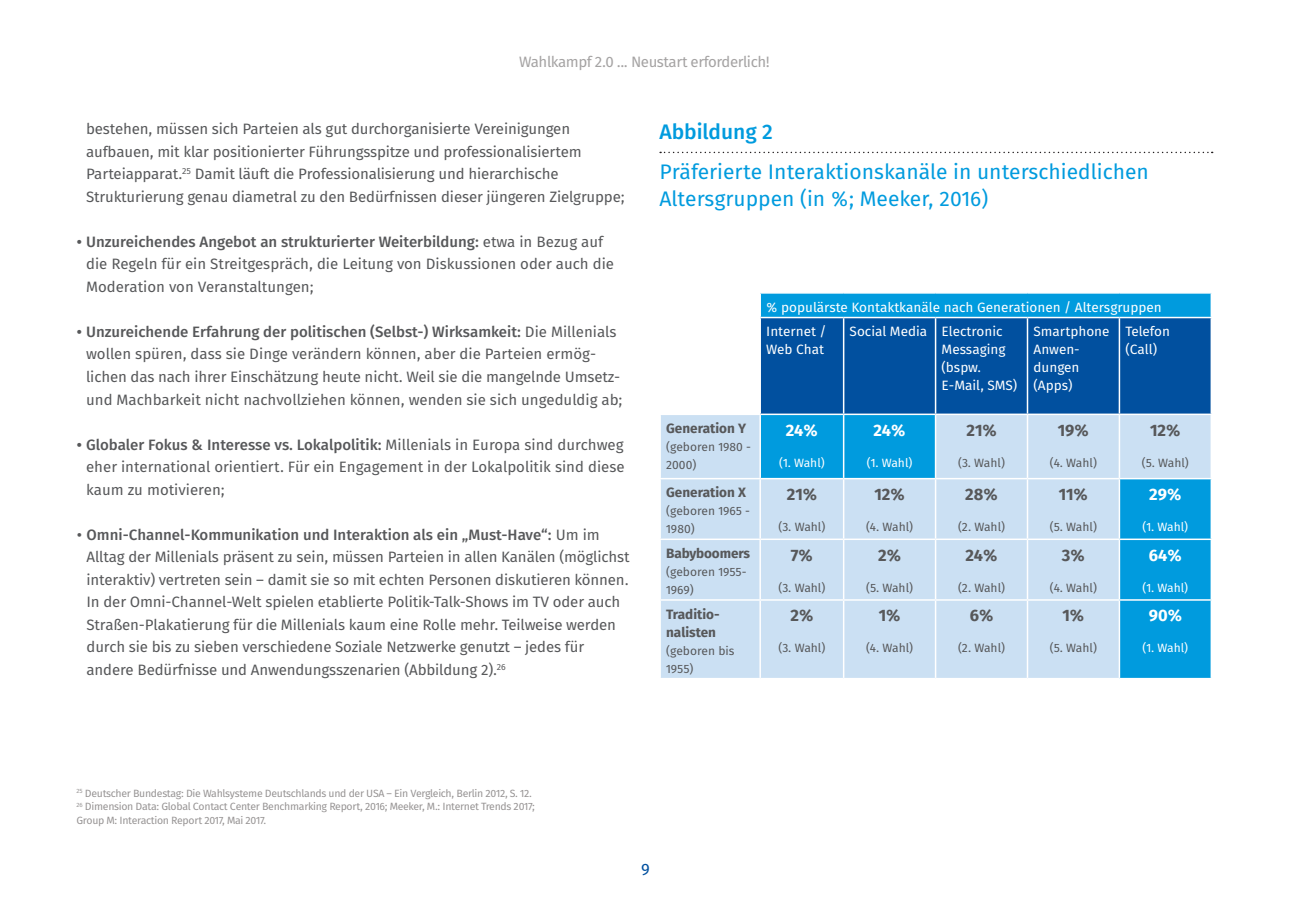
<style>
.page{position:relative;width:1289px;height:919px;background:#fff}
.page>*{position:absolute;margin:0;border:0;box-sizing:border-box;transform-origin:0 0}
.t1{font:21px/27px "Fira Sans OT";color:#009bde}
.t2{font:21px "Fira Sans OT Medium";color:#009bde}
.t3{font:700 16.5px "Fira Sans OT";color:#57585a}
.t4{font:700 16.5px "Fira Sans OT";letter-spacing:-.005em;color:#fff}
.t5{font:16.5px "Fira Sans OT";color:#01509f}
.t6{font:15px/22.5px "Fira Sans OT";letter-spacing:-.01em;color:#57585a}
.t7{font:15px "Fira Sans OT Medium";color:#57585a}
.t8{font:15px "Fira Sans OT";letter-spacing:-.03em;color:#a5a3a3}
.t9{font:13.5px/18px "Fira Sans OT";color:#fff}
.t10{font:700 13.5px/18px "Fira Sans OT";color:#57585a}
.t11{font:12px/18px "Fira Sans OT";color:#57585a}
.t12{font:12px "Fira Sans OT";color:#fff}
.t13{font:10.5px/13.5px "Fira Sans OT";letter-spacing:-.03em;color:#979494}
.s1{font-family:"Fira Sans OT"}
</style>
<div class="page">
<svg style="left:660px;top:152px;width:552px;height:1px"></svg>
<svg style="left:661px;top:415px;width:549px;height:262px;background:#a2d2ee"></svg>
<svg style="left:760px;top:293px;width:451px;height:120px;background:#0360ac"></svg>
<hr style="left:760px;top:317px;width:83px;height:1px;background:#fff">
<hr style="left:759px;top:318px;width:2px;height:95px;background:#fff">
<hr style="left:843px;top:317px;width:92px;height:1px;background:#fff">
<hr style="left:842px;top:318px;width:2px;height:95px;background:#fff">
<hr style="left:935px;top:317px;width:92px;height:1px;background:#fff">
<hr style="left:934px;top:318px;width:2px;height:95px;background:#fff">
<hr style="left:1027px;top:317px;width:92px;height:1px;background:#fff">
<hr style="left:1026px;top:318px;width:2px;height:95px;background:#fff">
<hr style="left:1119px;top:317px;width:92px;height:1px;background:#fff">
<hr style="left:1118px;top:318px;width:2px;height:95px;background:#fff">
<hr style="left:1210px;top:318px;width:1px;height:95px;background:#fff">
<hr style="left:759px;top:415px;width:2px;height:63px;background:#fff">
<hr style="left:842px;top:415px;width:2px;height:63px;background:#fff">
<hr style="left:934px;top:415px;width:2px;height:63px;background:#fff">
<hr style="left:1026px;top:415px;width:2px;height:63px;background:#fff">
<hr style="left:1118px;top:415px;width:2px;height:63px;background:#fff">
<hr style="left:659px;top:478px;width:101px;height:1px;background:#fff">
<hr style="left:760px;top:478px;width:83px;height:1px;background:#fff">
<hr style="left:759px;top:479px;width:2px;height:59px;background:#fff">
<hr style="left:843px;top:478px;width:92px;height:1px;background:#fff">
<hr style="left:842px;top:479px;width:2px;height:59px;background:#fff">
<hr style="left:935px;top:478px;width:92px;height:1px;background:#fff">
<hr style="left:934px;top:479px;width:2px;height:59px;background:#fff">
<hr style="left:1027px;top:478px;width:92px;height:1px;background:#fff">
<hr style="left:1026px;top:479px;width:2px;height:59px;background:#fff">
<hr style="left:1119px;top:478px;width:92px;height:1px;background:#fff">
<hr style="left:1118px;top:479px;width:2px;height:59px;background:#fff">
<hr style="left:659px;top:538px;width:101px;height:2px;background:#fff">
<hr style="left:760px;top:538px;width:83px;height:2px;background:#fff">
<hr style="left:759px;top:540px;width:2px;height:59px;background:#fff">
<hr style="left:843px;top:538px;width:92px;height:2px;background:#fff">
<hr style="left:842px;top:540px;width:2px;height:59px;background:#fff">
<hr style="left:935px;top:538px;width:92px;height:2px;background:#fff">
<hr style="left:934px;top:540px;width:2px;height:59px;background:#fff">
<hr style="left:1027px;top:538px;width:92px;height:2px;background:#fff">
<hr style="left:1026px;top:540px;width:2px;height:59px;background:#fff">
<hr style="left:1119px;top:538px;width:92px;height:2px;background:#fff">
<hr style="left:1118px;top:540px;width:2px;height:59px;background:#fff">
<hr style="left:659px;top:599px;width:101px;height:1px;background:#fff">
<hr style="left:760px;top:599px;width:83px;height:1px;background:#fff">
<hr style="left:759px;top:600px;width:2px;height:77px;background:#fff">
<hr style="left:843px;top:599px;width:92px;height:1px;background:#fff">
<hr style="left:842px;top:600px;width:2px;height:77px;background:#fff">
<hr style="left:935px;top:599px;width:92px;height:1px;background:#fff">
<hr style="left:934px;top:600px;width:2px;height:77px;background:#fff">
<hr style="left:1027px;top:599px;width:92px;height:1px;background:#fff">
<hr style="left:1026px;top:600px;width:2px;height:77px;background:#fff">
<hr style="left:1119px;top:599px;width:92px;height:1px;background:#fff">
<hr style="left:1118px;top:600px;width:2px;height:77px;background:#fff">
<p class="t8" style="left:519px;top:51px;width:252px">Wahlkampf 2.0 ... Neustart erforderlich!</p>
<p class="t6" style="left:86px;top:119px;width:540px">bestehen, müssen sich Parteien als gut durchorganisierte Vereinigungen aufbauen, mit klar positionierter Führungsspitze und professionalisiertem Parteiapparat.<sup>25</sup> Damit läuft die Professionalisierung und hierarchische Strukturierung genau diametral zu den Bedürfnissen dieser jüngeren Zielgruppe;</p>
<p class="t7" style="left:77px;top:231px;width:528px">• Unzureichendes Angebot an strukturierter Weiterbildung: <span class="s1">etwa in Bezug auf</span></p>
<p class="t6" style="left:86px;top:254px;width:529px">die Regeln für ein Streitgespräch, die Leitung von Diskussionen oder auch die<br>Moderation von Veranstaltungen;</p>
<p class="t7" style="left:77px;top:321px;width:541px">• Unzureichende Erfahrung der politischen (Selbst-) Wirksamkeit: <span class="s1">Die Millenials</span></p>
<p class="t6" style="left:86px;top:344px;width:538px">wollen spüren, dass sie Dinge verändern können, aber die Parteien ermög&shy;lichen das nach ihrer Einschätzung heute nicht. Weil sie die mangelnde Umsetz&shy;und Machbarkeit nicht nachvollziehen können, wenden sie sich ungeduldig ab;</p>
<p class="t7" style="left:77px;top:434px;width:548px">• Globaler Fokus &amp; Interesse vs. Lokalpolitik: <span class="s1">Millenials in Europa sind durchweg</span></p>
<p class="t6" style="left:86px;top:456px;width:540px">eher international orientiert. Für ein Engagement in der Lokalpolitik sind diese kaum zu motivieren;</p>
<p class="t7" style="left:77px;top:524px;width:524px"><span class="s1">•</span> Omni-Channel-Kommunikation und Interaktion als ein „Must-Have“: <span class="s1">Um im</span></p>
<p class="t6" style="left:87px;top:546px;width:544px">Alltag der Millenials präsent zu sein, müssen Parteien in allen Kanälen (möglichst interaktiv) vertreten sein – damit sie so mit echten Personen diskutieren können.<br>In der Omni-Channel-Welt spielen etablierte Politik-Talk-Shows im TV oder auch Straßen-Plakatierung für die Millenials kaum eine Rolle mehr. Teilweise werden durch sie bis zu sieben verschiedene Soziale Netzwerke genutzt – jedes für andere Bedürfnisse und Anwendungsszenarien (Abbildung 2).<sup>26</sup></p>
<h1 class="t2" style="left:659px;top:117px;width:115px">Abbildung 2</h1>
<h1 class="t1" style="left:659px;top:160px;width:491px">Präferierte Interaktionskanäle in unterschiedlichen<br>Altersgruppen (in %; Meeker, 2016)</h1>
<p class="t10" style="left:666px;top:420px;width:82px">Generation Y</p>
<p class="t11" style="left:666px;top:438px;width:86px">(geboren 1980 -<br>2000)</p>
<p class="t10" style="left:666px;top:484px;width:81px">Generation X</p>
<p class="t11" style="left:666px;top:503px;width:85px">(geboren 1965 -<br>1980)</p>
<p class="t10" style="left:666px;top:545px;width:85px">Babyboomers</p>
<p class="t11" style="left:666px;top:563px;width:82px">(geboren 1955-<br>1969)</p>
<p class="t10" style="left:666px;top:606px;width:55px">Traditio&shy;nalisten</p>
<p class="t11" style="left:666px;top:642px;width:70px">(geboren bis<br>1955)</p>
<p class="t9" style="left:766px;top:295px;width:397px;line-height:24.6px">% populärste Kontaktkanäle nach Generationen / Altersgruppen<br>Internet /</p>
<p class="t9" style="left:766px;top:341px;width:59px">Web Chat</p>
<p class="t9" style="left:941px;top:323px;width:77px;text-indent:-92px">Social Media Electronic<br>Messaging (bspw.<br>E-Mail, SMS)</p>
<p class="t9" style="left:1033px;top:323px;width:78px">Smartphone<br>Anwen&shy;dungen (Apps)</p>
<p class="t9" style="left:1125px;top:323px;width:46px">Telefon (Call)</p>
<p class="t4" style="left:786px;top:418px;width:33px">24%</p>
<p class="t12" style="left:779px;top:454px;width:47px">(1. Wahl)</p>
<p class="t3" style="left:786px;top:482px;width:32px">21%</p>
<p class="t11" style="left:778px;top:518px;width:48px">(3. Wahl)</p>
<p class="t3" style="left:790px;top:543px;width:24px">7%</p>
<p class="t11" style="left:778px;top:579px;width:48px">(3. Wahl)</p>
<p class="t3" style="left:790px;top:604px;width:24px">2%</p>
<p class="t11" style="left:778px;top:639px;width:48px">(3. Wahl)</p>
<p class="t4" style="left:873px;top:418px;width:33px">24%</p>
<p class="t12" style="left:866px;top:454px;width:47px">(1. Wahl)</p>
<p class="t3" style="left:874px;top:482px;width:32px">12%</p>
<p class="t11" style="left:866px;top:518px;width:49px">(4. Wahl)</p>
<p class="t3" style="left:878px;top:543px;width:24px">2%</p>
<p class="t11" style="left:866px;top:579px;width:48px">(5. Wahl)</p>
<p class="t3" style="left:878px;top:604px;width:23px">1%</p>
<p class="t11" style="left:866px;top:639px;width:49px">(4. Wahl)</p>
<p class="t3" style="left:966px;top:418px;width:32px">21%</p>
<p class="t11" style="left:958px;top:454px;width:48px">(3. Wahl)</p>
<p class="t3" style="left:965px;top:482px;width:34px">28%</p>
<p class="t11" style="left:958px;top:518px;width:49px">(2. Wahl)</p>
<p class="t3" style="left:965px;top:543px;width:33px">24%</p>
<p class="t11" style="left:958px;top:579px;width:49px">(2. Wahl)</p>
<p class="t3" style="left:969px;top:604px;width:25px">6%</p>
<p class="t11" style="left:958px;top:639px;width:49px">(2. Wahl)</p>
<p class="t3" style="left:1057px;top:418px;width:33px">19%</p>
<p class="t11" style="left:1049px;top:454px;width:49px">(4. Wahl)</p>
<p class="t3" style="left:1058px;top:482px;width:31px">11%</p>
<p class="t11" style="left:1049px;top:518px;width:48px">(5. Wahl)</p>
<p class="t3" style="left:1061px;top:543px;width:24px">3%</p>
<p class="t11" style="left:1049px;top:579px;width:49px">(4. Wahl)</p>
<p class="t3" style="left:1062px;top:604px;width:23px">1%</p>
<p class="t11" style="left:1049px;top:639px;width:48px">(5. Wahl)</p>
<p class="t3" style="left:1150px;top:418px;width:32px">12%</p>
<p class="t11" style="left:1141px;top:454px;width:48px">(5. Wahl)</p>
<p class="t4" style="left:1149px;top:482px;width:34px">29%</p>
<p class="t12" style="left:1142px;top:518px;width:47px">(1. Wahl)</p>
<p class="t4" style="left:1148px;top:543px;width:34px">64%</p>
<p class="t12" style="left:1142px;top:579px;width:47px">(1. Wahl)</p>
<p class="t4" style="left:1148px;top:604px;width:35px">90%</p>
<p class="t12" style="left:1142px;top:639px;width:47px">(1. Wahl)</p>
<p class="t13" style="left:77px;top:787px;width:460px"><sup>25</sup> Deutscher Bundestag: Die Wahlsysteme Deutschlands und der USA – Ein Vergleich, Berlin 2012, S. 12.<br><sup>26</sup> Dimension Data: Global Contact Center Benchmarking Report, 2016; Meeker, M.: Internet Trends 2017;<br>Group M: Interaction Report 2017, Mai 2017.</p>
<p class="t5" style="left:641px;top:857px;width:10px">9</p>
</div>
